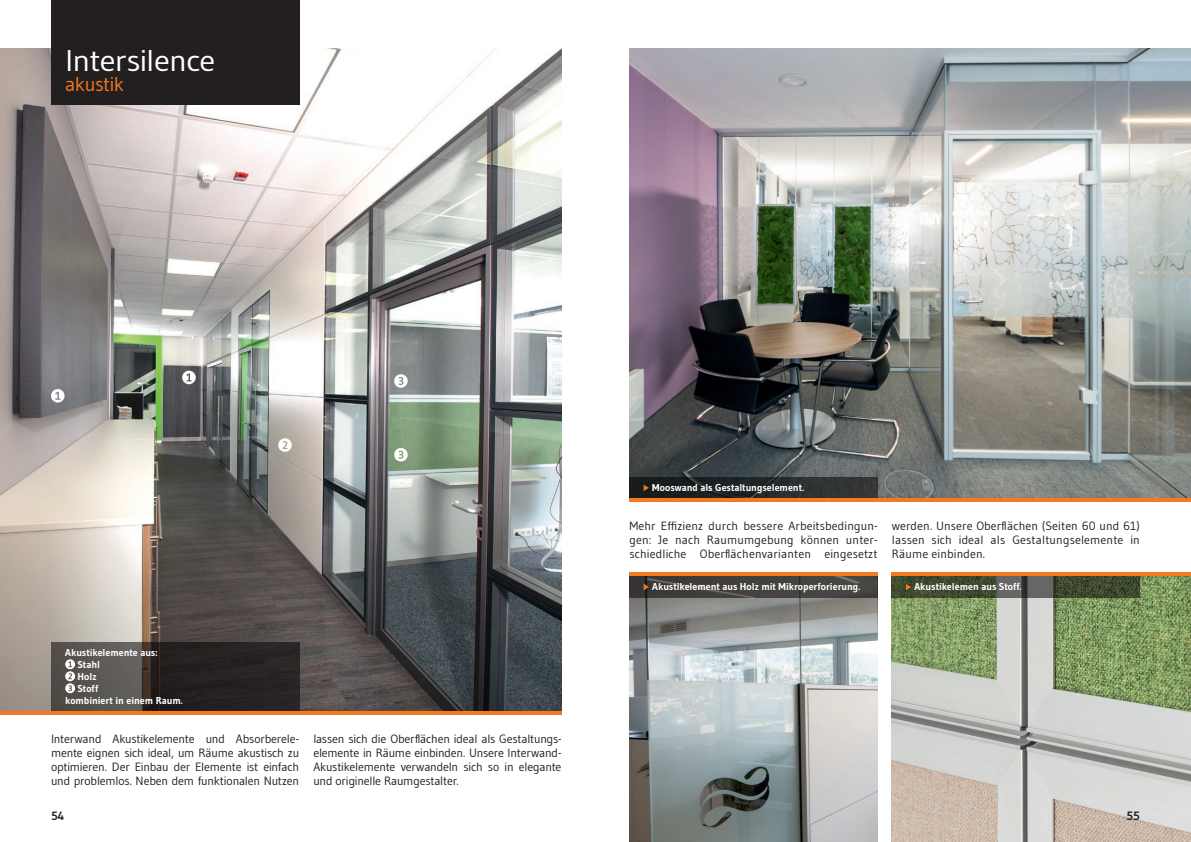
<style>
.page{position:relative;width:1191px;height:842px;background:#fff}
.page>*{position:absolute;margin:0;border:0;box-sizing:border-box;transform-origin:0 0}
.t1{font:30px "Gudea";letter-spacing:-.025em;color:#fff;scale:1.08 1}
.t2{font:20px "Gudea";letter-spacing:-.02em;color:#f47921}
.t3{font:12px/14.2px "Gudea";letter-spacing:.01em;color:#231f20;text-align:justify}
.t4{font:700 12px "Gudea";color:#231f20}
.t5{font:700 10px "Gudea";letter-spacing:-.005em;color:#fff}
</style>
<div class="page">
<img style="left:0;top:48px;width:561px;height:663px">
<div style="left:51px;top:0;width:248px;height:105px;background:#231f20"></div>
<img style="left:629px;top:597px;width:248px;height:245px">
<img style="left:891px;top:576px;width:300px;height:266px">
<img style="left:629px;top:48px;width:562px;height:450px">
<svg style="left:629px;top:477px;width:248px;height:21px;background:#252829"></svg>
<svg style="left:643px;top:485px;width:6px;height:6px"></svg>
<hr style="left:629px;top:498px;width:562px;height:4px;background:#f47921">
<svg style="left:629px;top:576px;width:248px;height:21px;background:#43413e"></svg>
<svg style="left:891px;top:576px;width:249px;height:21px;background:#464e39"></svg>
<svg style="left:643px;top:584px;width:6px;height:6px"></svg>
<svg style="left:906px;top:584px;width:5px;height:6px"></svg>
<hr style="left:629px;top:573px;width:248px;height:3px;background:#f47921">
<hr style="left:891px;top:573px;width:300px;height:3px;background:#f47921">
<svg style="left:51px;top:642px;width:248px;height:69px;background:#383533"></svg>
<svg style="left:65px;top:659px;width:10px;height:34px"></svg>
<hr style="left:0;top:711px;width:561px;height:3px;background:#f47921">
<svg style="left:278px;top:438px;width:14px;height:14px"></svg>
<svg style="left:51px;top:389px;width:14px;height:14px"></svg>
<svg style="left:182px;top:371px;width:14px;height:13px"></svg>
<svg style="left:394px;top:374px;width:14px;height:14px"></svg>
<svg style="left:394px;top:448px;width:14px;height:13px"></svg>
<h1 class="t1" style="left:65px;top:42px;width:141px">Intersilence</h1>
<h2 class="t2" style="left:65px;top:71px;width:60px">akustik</h2>
<p class="t5" style="left:65px;top:646px;width:94px">Akustikelemente aus:</p>
<p class="t5" style="left:78px;top:658px;width:24px">Stahl</p>
<p class="t5" style="left:78px;top:670px;width:20px">Holz</p>
<p class="t5" style="left:78px;top:682px;width:22px">Stoff</p>
<p class="t5" style="left:65px;top:694px;width:119px">kombiniert in einem Raum.</p>
<p class="t3" style="left:51px;top:731px;width:250px">Interwand Akustikelemente und Absorberele&shy;mente eignen sich ideal, um Räume akustisch zu optimieren. Der Einbau der Elemente ist einfach und problemlos. Neben dem funktionalen Nutzen</p>
<p class="t3" style="left:313px;top:731px;width:250px">lassen sich die Oberflächen ideal als Gestaltungs&shy;elemente in Räume einbinden. Unsere Interwand-Akustikelemente verwandeln sich so in elegante und originelle Raumgestalter.</p>
<p class="t5" style="left:652px;top:481px;width:153px">Mooswand als Gestaltungselement.</p>
<p class="t3" style="left:629px;top:519px;width:250px">Mehr Effizienz durch bessere Arbeitsbedingun&shy;gen: Je nach Raumumgebung können unter&shy;schiedliche Oberflächenvarianten eingesetzt</p>
<p class="t3" style="left:891px;top:519px;width:250px">werden. Unsere Oberflächen (Seiten 60 und 61) lassen sich ideal als Gestaltungselemente in Räume einbinden.</p>
<p class="t5" style="left:652px;top:581px;width:209px">Akustikelement aus Holz mit Mikroperforierung.</p>
<p class="t5" style="left:914px;top:581px;width:108px">Akustikelemen aus Stoff.</p>
<p class="t4" style="left:51px;top:808px;width:15px">54</p>
<p class="t4" style="left:1126px;top:808px;width:15px">55</p>
</div>
